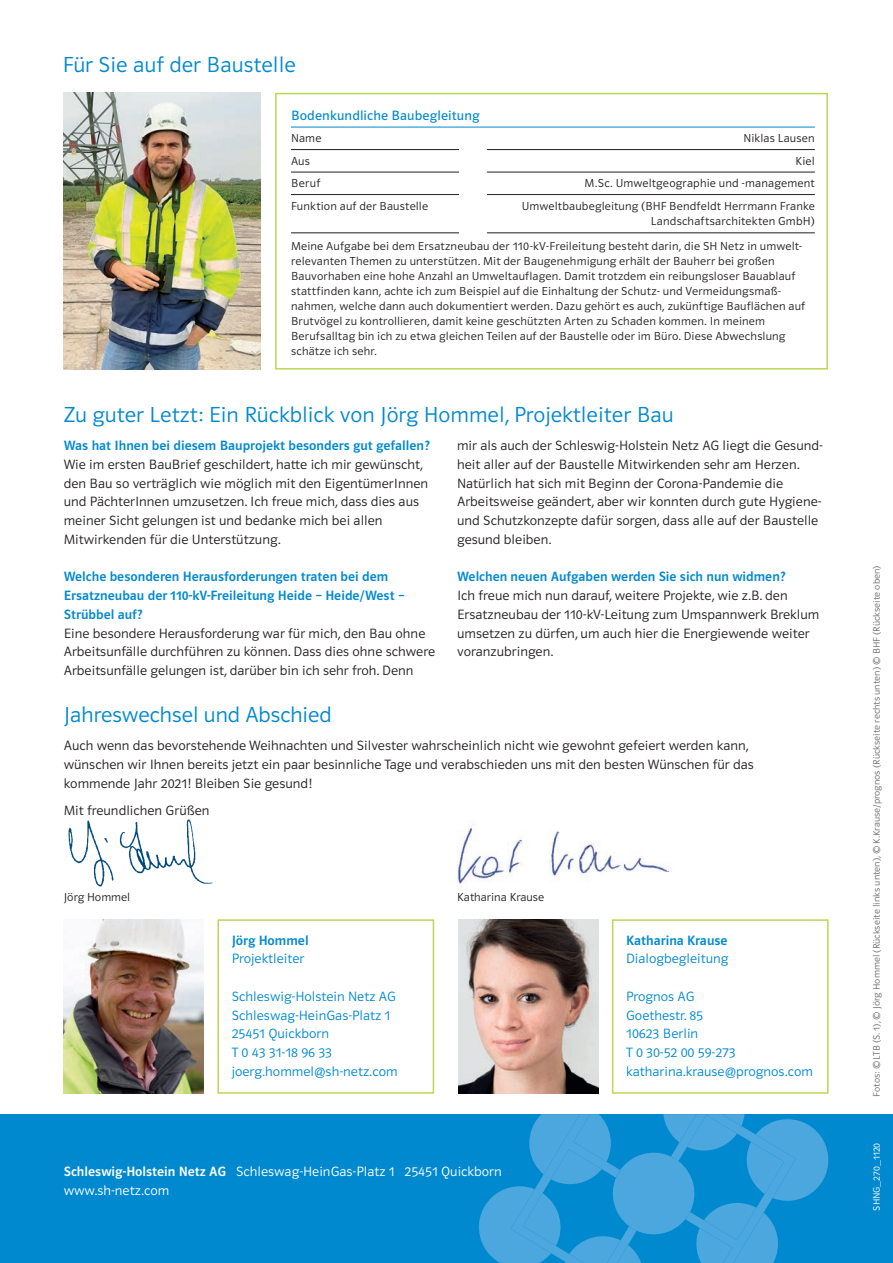
<style>
.page{position:relative;width:893px;height:1263px;background:#fff}
.page>*{position:absolute;margin:0;border:0;box-sizing:border-box;transform-origin:0 0}
.t1{font:22.5px "Polo 11 Neu Leicht";color:#0089cf}
.t2{font:22.5px "Polo 22 NEU Leicht";color:#0089cf}
.t3{font:13.95px/18.8px "Polo 11 Neu Leicht";color:#231f20}
.t4{font:13.95px/18.8px "Polo 11 Neu Krftg";color:#0089cf}
.t5{font:13.95px/18.8px "Polo 11 Neu Leicht";color:#0089cf}
.t6{font:13.95px/18.8px "Polo 11 Neu Leicht";color:#fff}
.t7{font:13.95px "Polo 11 Neu Buch";letter-spacing:.01em;color:#0089cf}
.t8{font:12px/15px "Polo 11 Neu Leicht";letter-spacing:.015em;color:#231f20;text-align:right}
.t9{font:9.75px "Polo 11 Neu Leicht";color:#6c6d70}
.t10{font:9.75px "Polo 11 Neu Leicht";color:#fff}
.s1{font-family:"Polo 11 Neu Krftg"}
</style>
<div class="page">
<img style="left:457px;top:820px;width:215px;height:66px">
<div style="left:612px;top:919px;width:217px;height:175px;border:2px solid #bcd752"></div>
<div style="left:0;top:1114px;width:893px;height:149px;background:#0089cf"></div>
<svg style="left:479px;top:1114px;width:350px;height:149px"></svg>
<div style="left:217px;top:919px;width:217px;height:175px;border:2px solid #bcd752"></div>
<img style="left:64px;top:919px;width:140px;height:175px">
<svg style="left:458px;top:919px;width:140px;height:175px;background:#ae958c"></svg>
<img style="left:68px;top:819px;width:148px;height:68px">
<img style="left:64px;top:93px;width:197px;height:277px">
<svg style="left:275px;top:92px;width:553px;height:278px"></svg>
<div style="left:291px;top:104px;width:196px;height:23px;background:#fff"></div>
<div style="left:487px;top:104px;width:328px;height:23px;background:#fff"></div>
<hr style="left:291px;top:149px;width:168px;height:1px;background:#231f20">
<hr style="left:487px;top:149px;width:328px;height:1px;background:#231f20">
<hr style="left:291px;top:172px;width:168px;height:1px;background:#231f20">
<hr style="left:487px;top:172px;width:328px;height:1px;background:#231f20">
<hr style="left:291px;top:194px;width:168px;height:1px;background:#231f20">
<hr style="left:487px;top:194px;width:328px;height:1px;background:#231f20">
<hr style="left:291px;top:233px;width:168px;height:1px;background:#231f20">
<hr style="left:487px;top:233px;width:328px;height:1px;background:#231f20">
<hr style="left:291px;top:127px;width:168px;height:1px;background:#0089cf">
<hr style="left:487px;top:127px;width:328px;height:1px;background:#0089cf">
<svg style="left:459px;top:127px;width:28px;height:1px"></svg>
<svg style="left:459px;top:233px;width:28px;height:1px"></svg>
<h1 class="t1" style="left:63px;top:52px;width:235px">Für Sie auf der Baustelle</h1>
<p class="t7" style="left:291px;top:108px;width:190px">Bodenkundliche Baubegleitung</p>
<p class="t8" style="left:291px;top:131px;width:32px">Name</p>
<p class="t8" style="left:743px;top:131px;width:73px">Niklas Lausen</p>
<p class="t8" style="left:291px;top:153px;width:20px">Aus</p>
<p class="t8" style="left:796px;top:153px;width:21px">Kiel</p>
<p class="t8" style="left:291px;top:176px;width:31px">Beruf</p>
<p class="t8" style="left:584px;top:176px;width:232px">M.Sc. Umweltgeographie und -management</p>
<p class="t8" style="left:291px;top:198px;width:139px">Funktion auf der Baustelle</p>
<p class="t8" style="left:522px;top:198px;width:295px">Umweltbaubegleitung (BHF Bendfeldt Herrmann Franke<br>Landschaftsarchitekten GmbH)</p>
<p class="t8" style="left:291px;top:239px;width:516px;text-align:left">Meine Aufgabe bei dem Ersatzneubau der 110-kV-Freileitung besteht darin, die SH Netz in umwelt&shy;relevanten Themen zu unterstützen. Mit der Baugenehmigung erhält der Bauherr bei großen Bauvorhaben eine hohe Anzahl an Umweltauflagen. Damit trotzdem ein reibungsloser Bauablauf stattfinden kann, achte ich zum Beispiel auf die Einhaltung der Schutz- und Vermeidungsmaß&shy;nahmen, welche dann auch dokumentiert werden. Dazu gehört es auch, zukünftige Bauflächen auf Brutvögel zu kontrollieren, damit keine geschützten Arten zu Schaden kommen. In meinem Berufsalltag bin ich zu etwa gleichen Teilen auf der Baustelle oder im Büro. Diese Abwechslung schätze ich sehr.</p>
<h1 class="t1" style="left:64px;top:402px;width:612px">Zu guter Letzt: Ein Rückblick von Jörg Hommel, Projektleiter Bau</h1>
<p class="t4" style="left:64px;top:436px;width:367px">Was hat Ihnen bei diesem Bauprojekt besonders gut gefallen?</p>
<p class="t3" style="left:64px;top:455px;width:366px">Wie im ersten BauBrief geschildert, hatte ich mir gewünscht, den Bau so verträglich wie möglich mit den EigentümerInnen und PächterInnen umzusetzen. Ich freue mich, dass dies aus meiner Sicht gelungen ist und bedanke mich bei allen Mitwirkenden für die Unterstützung.</p>
<p class="t4" style="left:64px;top:567px;width:342px">Welche besonderen Herausforderungen traten bei dem<br>Ersatzneubau der 110-kV-Freileitung Heide – Heide/West –<br>Strübbel auf?</p>
<p class="t3" style="left:64px;top:623px;width:373px">Eine besondere Herausforderung war für mich, den Bau ohne<br>Arbeitsunfälle durchführen zu können. Dass dies ohne schwere<br>Arbeitsunfälle gelungen ist, darüber bin ich sehr froh. Denn</p>
<h1 class="t2" style="left:64px;top:703px;width:269px">Jahreswechsel und Abschied</h1>
<p class="t3" style="left:457px;top:436px;width:367px">mir als auch der Schleswig-Holstein Netz AG liegt die Gesund&shy;heit aller auf der Baustelle Mitwirkenden sehr am Herzen.<br>Natürlich hat sich mit Beginn der Corona-Pandemie die Arbeitsweise geändert, aber wir konnten durch gute Hygiene&shy;und Schutzkonzepte dafür sorgen, dass alle auf der Baustelle gesund bleiben.</p>
<p class="t4" style="left:457px;top:567px;width:330px">Welchen neuen Aufgaben werden Sie sich nun widmen?</p>
<p class="t3" style="left:457px;top:586px;width:364px">Ich freue mich nun darauf, weitere Projekte, wie z.B. den Ersatzneubau der 110-kV-Leitung zum Umspannwerk Breklum umsetzen zu dürfen, um auch hier die Energiewende weiter voranzubringen.</p>
<p class="t3" style="left:64px;top:736px;width:692px">Auch wenn das bevorstehende Weihnachten und Silvester wahrscheinlich nicht wie gewohnt gefeiert werden kann, wünschen wir Ihnen bereits jetzt ein paar besinnliche Tage und verabschieden uns mit den besten Wünschen für das kommende Jahr 2021! Bleiben Sie gesund!</p>
<p class="t3" style="left:64px;top:801px;width:147px">Mit freundlichen Grüßen</p>
<p class="t8" style="left:64px;top:889px;width:68px">Jörg Hommel</p>
<p class="t4" style="left:232px;top:931px;width:78px">Jörg Hommel</p>
<p class="t5" style="left:232px;top:949px;width:74px">Projektleiter</p>
<p class="t5" style="left:232px;top:987px;width:167px">Schleswig-Holstein Netz AG<br>Schleswag-HeinGas-Platz 1<br>25451 Quickborn<br>T 0 43 31-18 96 33 joerg.hommel@sh-netz.com</p>
<p class="t8" style="left:457px;top:889px;width:88px">Katharina Krause</p>
<p class="t6" style="left:64px;top:1162px;width:440px"><span class="s1">Schleswig-Holstein Netz AG</span> Schleswag-HeinGas-Platz 1 25451 Quickborn www.sh-netz.com</p>
<p class="t4" style="left:626px;top:931px;width:103px">Katharina Krause</p>
<p class="t5" style="left:626px;top:949px;width:104px">Dialogbegleitung</p>
<p class="t5" style="left:626px;top:987px;width:188px">Prognos AG<br>Goethestr. 85<br>10623 Berlin<br>T 0 30-52 00 59-273 katharina.krause@prognos.com</p>
<p class="t9" style="left:871px;top:1097px;width:533px;rotate:-90deg">Fotos: © LTB (S. 1), © Jörg Hommel (Rückseite links unten), © K.Krause/prognos (Rückseite rechts unten) © BHF (Rückseite oben)</p>
<p class="t10" style="left:871px;top:1210px;width:69px;rotate:-90deg">SHNG_270_1120</p>
</div>
